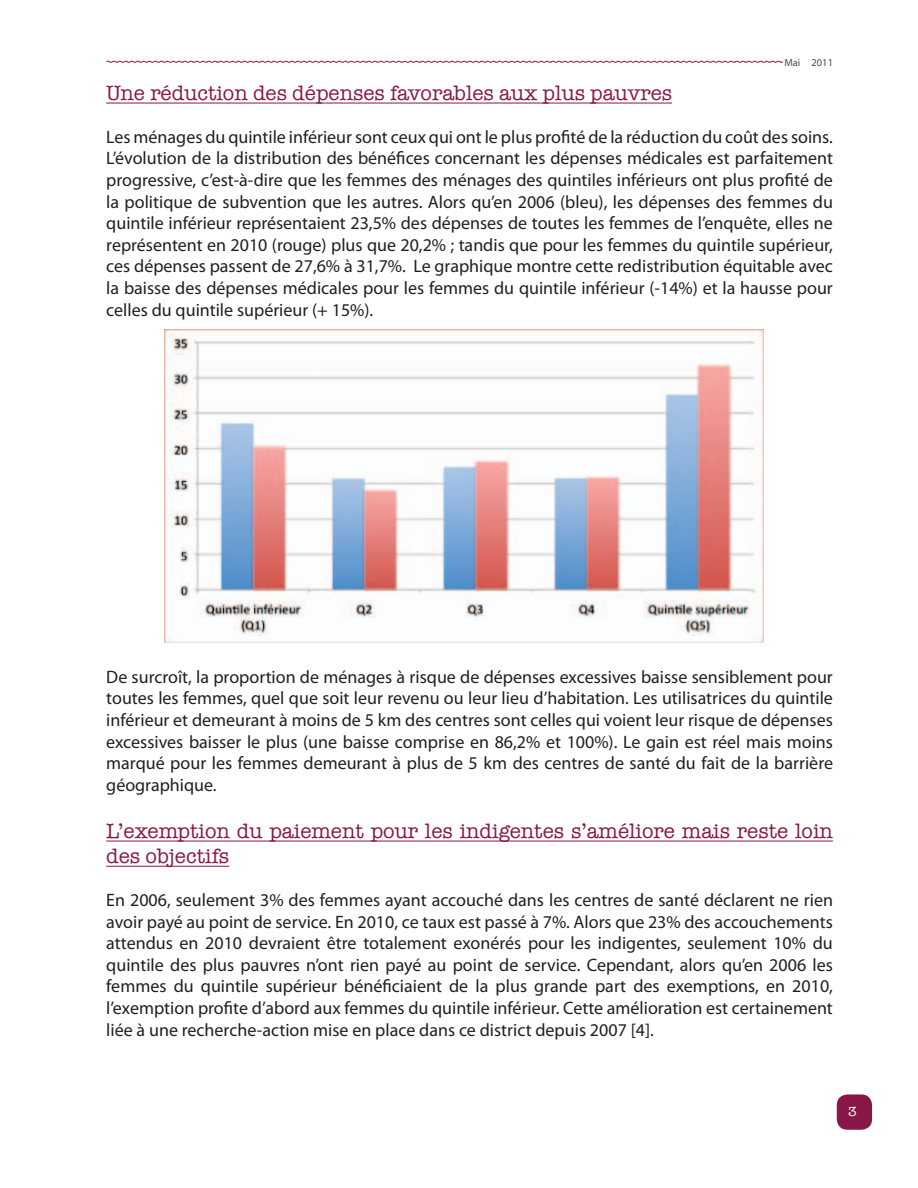
<style>
.page{position:relative;width:918px;height:1188px;background:#fff}
.page>*{position:absolute;margin:0;border:0;box-sizing:border-box;transform-origin:0 0}
.t1{font:21px/25.2px "American Typewriter";color:#891848}
.t2{font:18px/21.6px "Myriad Pro";color:#231f20;text-align:justify}
.t3{font:13.5px "American Typewriter";color:#fff}
.t4{font:10.5px "Myriad Pro";color:#4b4c4d}
</style>
<div class="page">
<div style="left:837px;top:1094px;width:35px;height:36px;background:#891848;border-radius:11px"></div>
<svg style="left:106px;top:60px;width:678px;height:3px"></svg>
<hr style="left:106px;top:103px;width:566px;height:1px;background:#891848">
<hr style="left:106px;top:841px;width:727px;height:1px;background:#891848">
<hr style="left:106px;top:866px;width:123px;height:1px;background:#891848">
<img style="left:164px;top:329px;width:600px;height:314px">
<p class="t4" style="left:784px;top:56px;width:50px">Mai 2011</p>
<p class="t1" style="left:106px;top:79px;width:567px">Une réduction des dépenses favorables aux plus pauvres</p>
<p class="t2" style="left:106px;top:126px;width:728px">Les ménages du quintile inférieur sont ceux qui ont le plus profité de la réduction du coût des soins.<br>L’évolution de la distribution des bénéfices concernant les dépenses médicales est parfaitement progressive, c’est-à-dire que les femmes des ménages des quintiles inférieurs ont plus profité de la politique de subvention que les autres. Alors qu’en 2006 (bleu), les dépenses des femmes du quintile inférieur représentaient 23,5% des dépenses de toutes les femmes de l’enquête, elles ne représentent en 2010 (rouge) plus que 20,2% ; tandis que pour les femmes du quintile supérieur, ces dépenses passent de 27,6% à 31,7%. Le graphique montre cette redistribution équitable avec la baisse des dépenses médicales pour les femmes du quintile inférieur (-14%) et la hausse pour celles du quintile supérieur (+ 15%).</p>
<p class="t2" style="left:106px;top:666px;width:728px">De surcroît, la proportion de ménages à risque de dépenses excessives baisse sensiblement pour toutes les femmes, quel que soit leur revenu ou leur lieu d’habitation. Les utilisatrices du quintile inférieur et demeurant à moins de 5 km des centres sont celles qui voient leur risque de dépenses excessives baisser le plus (une baisse comprise en 86,2% et 100%). Le gain est réel mais moins marqué pour les femmes demeurant à plus de 5 km des centres de santé du fait de la barrière géographique.</p>
<p class="t1" style="left:106px;top:817px;width:728px">L’exemption du paiement pour les indigentes s’améliore mais reste loin des objectifs</p>
<p class="t2" style="left:106px;top:889px;width:728px">En 2006, seulement 3% des femmes ayant accouché dans les centres de santé déclarent ne rien avoir payé au point de service. En 2010, ce taux est passé à 7%. Alors que 23% des accouchements attendus en 2010 devraient être totalement exonérés pour les indigentes, seulement 10% du quintile des plus pauvres n’ont rien payé au point de service. Cependant, alors qu’en 2006 les femmes du quintile supérieur bénéficiaient de la plus grande part des exemptions, en 2010, l’exemption profite d’abord aux femmes du quintile inférieur. Cette amélioration est certainement liée à une recherche-action mise en place dans ce district depuis 2007 [4].</p>
<p class="t3" style="left:848px;top:1101px;width:10px">3</p>
</div>
